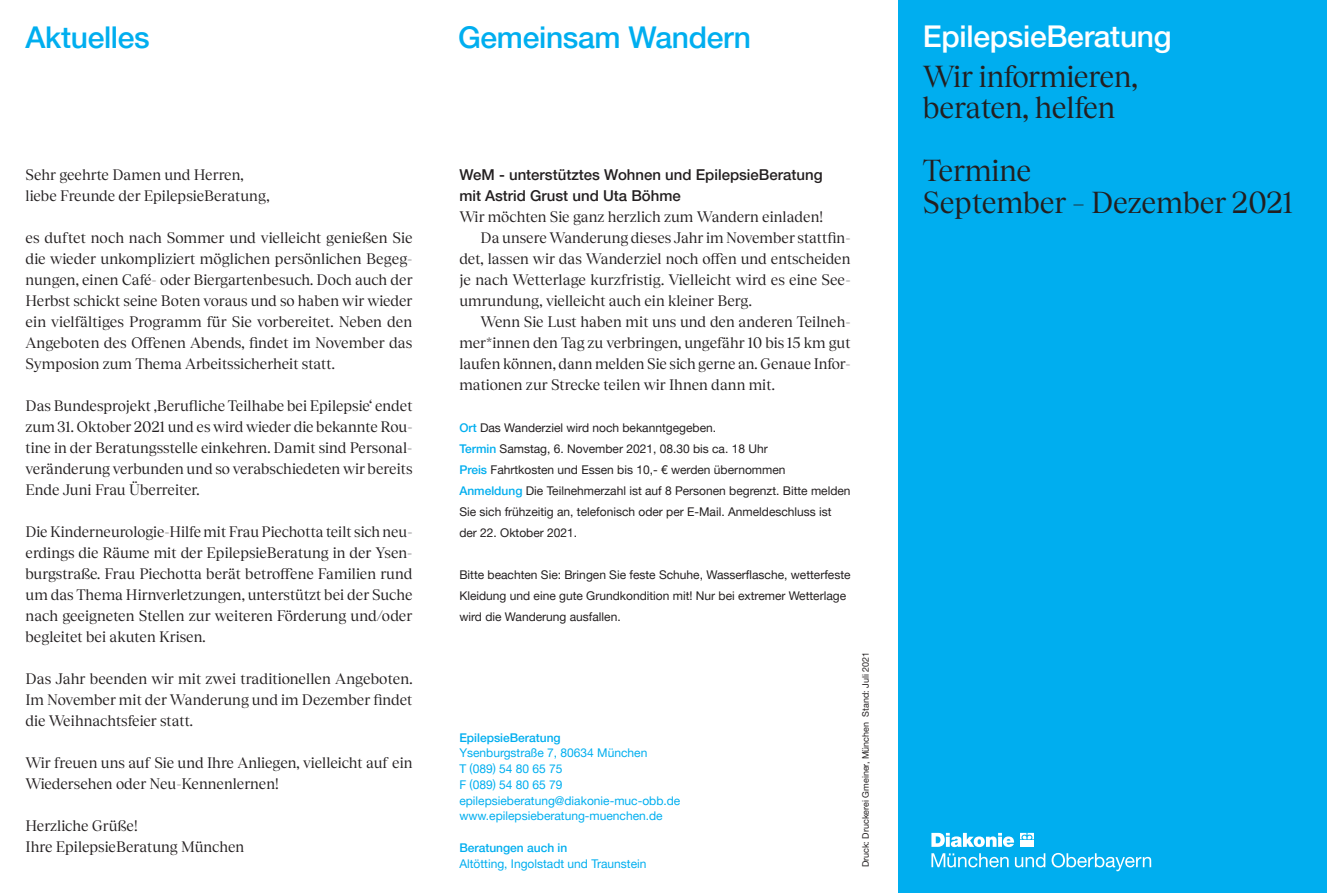
<style>
.page{position:relative;width:1327px;height:893px;background:#fff}
.page>*{position:absolute;margin:0;border:0;box-sizing:border-box;transform-origin:0 0}
.t1{font:30px/31.5px "Tobias";letter-spacing:-.01em;color:#231f20}
.t2{font:500 30px "Helvetica Neue LT Pro";letter-spacing:-.01em;color:#00aeef}
.t3{font:500 30px "Helvetica Neue LT Pro";letter-spacing:-.01em;color:#fff}
.t4{font:15px/21px "Tobias";color:#231f20;text-align:justify}
.t5{font:500 15px/21px "Helvetica Neue LT Pro";color:#231f20}
.t6{font:12px/21px "Helvetica Neue LT Pro";color:#231f20}
.t7{font:12px/15.8px "Helvetica Neue LT Pro";color:#00aeef}
.t8{font:500 12px "Helvetica Neue LT Pro";color:#00aeef}
.t9{font:9px "Helvetica Neue LT Pro";color:#231f20}
.s1{font-weight:500;color:#00aeef}
</style>
<div class="page">
<div style="left:884px;top:0;width:443px;height:893px;background:#00aeef"></div>
<div style="left:880px;top:0;width:17px;height:893px;background:#fff"></div>
<svg style="left:1020px;top:833px;width:14px;height:6px"></svg>
<div style="left:1020px;top:840px;width:6px;height:7px;background:#fff"></div>
<div style="left:1027px;top:840px;width:7px;height:7px;background:#fff"></div>
<svg style="left:931px;top:833px;width:83px;height:14px"></svg>
<svg style="left:931px;top:853px;width:220px;height:18px"></svg>
<h1 class="t2" style="left:26px;top:19px;width:126px">Aktuelles</h1>
<h1 class="t2" style="left:458px;top:19px;width:295px">Gemeinsam Wandern</h1>
<p class="t4" style="left:26px;top:163px;width:245px">Sehr geehrte Damen und Herren, liebe Freunde der EpilepsieBeratung,</p>
<p class="t4" style="left:26px;top:226px;width:389px">es duftet noch nach Sommer und vielleicht genießen Sie die wieder unkompliziert möglichen persönlichen Begeg&shy;nungen, einen Café- oder Biergartenbesuch. Doch auch der Herbst schickt seine Boten voraus und so haben wir wieder ein vielfältiges Programm für Sie vorbereitet. Neben den Angeboten des Offenen Abends, findet im November das Symposion zum Thema Arbeitssicherheit statt.</p>
<p class="t4" style="left:26px;top:394px;width:388px">Das Bundesprojekt ‚Berufliche Teilhabe bei Epilepsie‘ endet zum 31. Oktober 2021 und es wird wieder die bekannte Rou&shy;tine in der Beratungsstelle einkehren. Damit sind Personal&shy;veränderung verbunden und so verabschiedeten wir bereits Ende Juni Frau Überreiter.</p>
<p class="t4" style="left:26px;top:520px;width:388px">Die Kinderneurologie-Hilfe mit Frau Piechotta teilt sich neu&shy;erdings die Räume mit der EpilepsieBeratung in der Ysen&shy;burgstraße. Frau Piechotta berät betroffene Familien rund um das Thema Hirnverletzungen, unterstützt bei der Suche nach geeigneten Stellen zur weiteren Förderung und/oder begleitet bei akuten Krisen.</p>
<p class="t4" style="left:26px;top:667px;width:388px">Das Jahr beenden wir mit zwei traditionellen Angeboten.<br>Im November mit der Wanderung und im Dezember findet die Weihnachtsfeier statt.</p>
<p class="t4" style="left:26px;top:751px;width:388px">Wir freuen uns auf Sie und Ihre Anliegen, vielleicht auf ein<br>Wiedersehen oder Neu-Kennenlernen!</p>
<p class="t4" style="left:26px;top:814px;width:220px">Herzliche Grüße!<br>Ihre EpilepsieBeratung München</p>
<p class="t5" style="left:459px;top:164px;width:365px">WeM - unterstütztes Wohnen und EpilepsieBeratung mit Astrid Grust und Uta Böhme</p>
<p class="t4" style="left:459px;top:205px;width:365px">Wir möchten Sie ganz herzlich zum Wandern einladen!</p>
<p class="t4" style="left:480px;top:226px;width:371px">Da unsere Wanderung dieses Jahr im November stattfin-</p>
<p class="t4" style="left:459px;top:247px;width:393px">det, lassen wir das Wanderziel noch offen und entscheiden</p>
<p class="t4" style="left:459px;top:268px;width:393px">je nach Wetterlage kurzfristig. Vielleicht wird es eine See-</p>
<p class="t4" style="left:459px;top:289px;width:294px">umrundung, vielleicht auch ein kleiner Berg.</p>
<p class="t4" style="left:480px;top:310px;width:371px">Wenn Sie Lust haben mit uns und den anderen Teilneh-</p>
<p class="t4" style="left:459px;top:331px;width:393px">mer*innen den Tag zu verbringen, ungefähr 10 bis 15 km gut</p>
<p class="t4" style="left:459px;top:352px;width:393px">laufen können, dann melden Sie sich gerne an. Genaue Infor-</p>
<p class="t4" style="left:459px;top:373px;width:317px">mationen zur Strecke teilen wir Ihnen dann mit.</p>
<p class="t6" style="left:459px;top:417px;width:393px"><span class="s1">Ort</span> Das Wanderziel wird noch bekanntgegeben.<br><span class="s1">Termin</span> Samstag, 6. November 2021, 08.30 bis ca. 18 Uhr<br><span class="s1">Preis</span> Fahrtkosten und Essen bis 10,- € werden übernommen <span class="s1">Anmeldung</span> Die Teilnehmerzahl ist auf 8 Personen begrenzt. Bitte melden Sie sich frühzeitig an, telefonisch oder per E-Mail. Anmeldeschluss ist der 22. Oktober 2021.</p>
<p class="t6" style="left:459px;top:564px;width:393px">Bitte beachten Sie: Bringen Sie feste Schuhe, Wasserflasche, wetterfeste<br>Kleidung und eine gute Grundkondition mit! Nur bei extremer Wetterlage wird die Wanderung ausfallen.</p>
<p class="t8" style="left:459px;top:730px;width:103px">EpilepsieBeratung</p>
<p class="t7" style="left:459px;top:745px;width:222px">Ysenburgstraße 7, 80634 München<br>T (089) 54 80 65 75<br>F (089) 54 80 65 79 epilepsieberatung@diakonie-muc-obb.de www.epilepsieberatung-muenchen.de</p>
<p class="t8" style="left:459px;top:840px;width:110px">Beratungen auch in</p>
<p class="t7" style="left:459px;top:855px;width:189px">Altötting, Ingolstadt und Traunstein</p>
<p class="t9" style="left:860px;top:867px;width:217px;rotate:-90deg">Druck: Druckerei Gmeiner, München Stand: Juli 2021</p>
<h1 class="t3" style="left:923px;top:18px;width:250px">EpilepsieBeratung</h1>
<h1 class="t1" style="left:923px;top:58px;width:216px">Wir informieren, beraten, helfen</h1>
<h1 class="t1" style="left:923px;top:152px;width:372px">Termine<br>September – Dezember 2021</h1>
</div>
